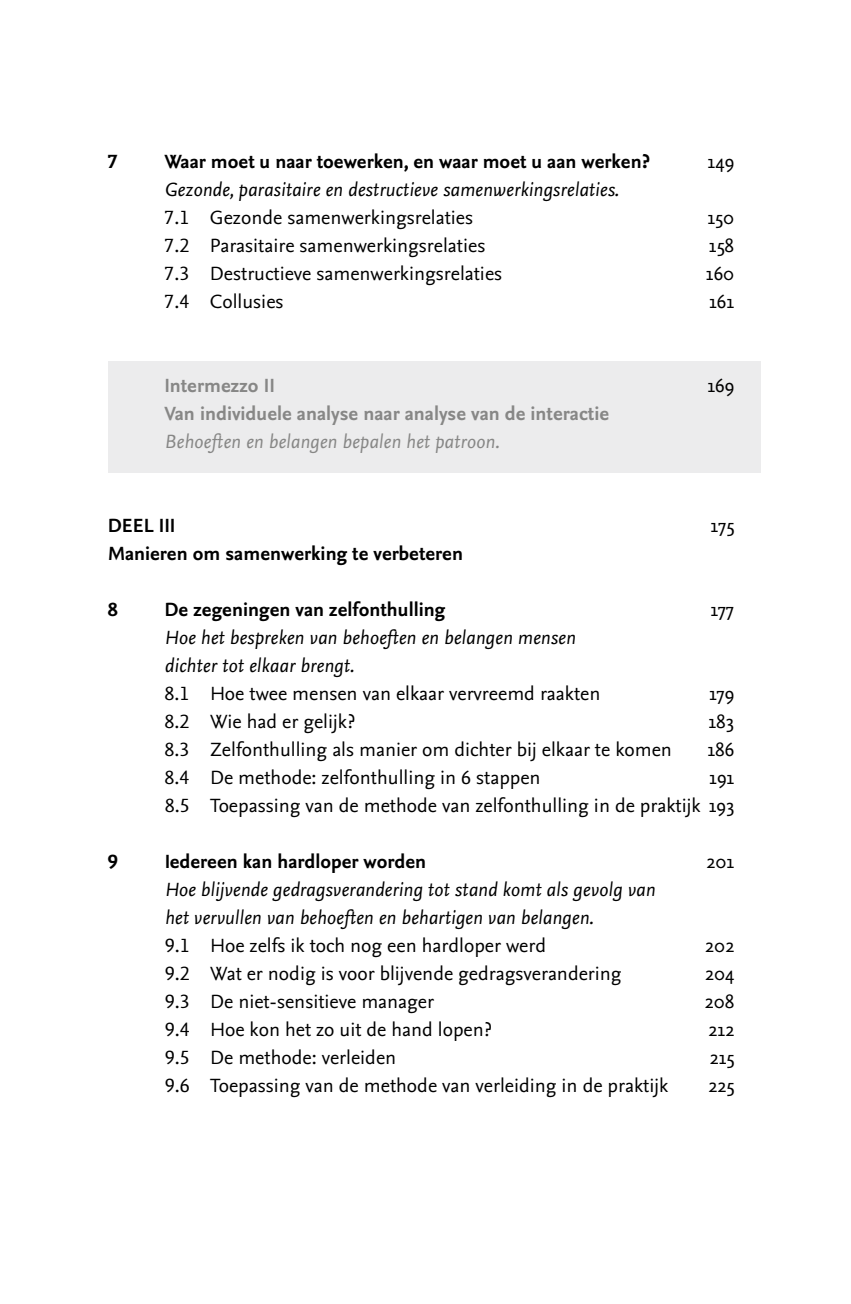
<style>
.page{position:relative;width:851px;height:1304px;background:#fff}
.page>*{position:absolute;margin:0;border:0;box-sizing:border-box;transform-origin:0 0}
.t1{font:20px "Nexus Sans TF";color:#000}
.t2{font:italic 20px/28px "Nexus Sans TF";color:#000}
.t3{font:700 20px "Nexus Sans TF";color:#000}
.t4{font:700 20px "Nexus Sans TF";color:#878786}
.t5{font:20px "Nexus Sans";color:#000}
.t6{font:italic 20px "Nexus Sans TF";color:#878786}
.s1{font-family:"Nexus Sans"}
</style>
<div class="page">
<div style="left:108px;top:361px;width:652px;height:112px;background:#ececed"></div>
<p class="t3" style="left:108px;top:149px;width:11px">7</p>
<p class="t3" style="left:164px;top:149px;width:487px">Waar moet u naar toewerken, en waar moet u aan werken?</p>
<p class="t5" style="left:707px;top:149px;width:28px">149</p>
<p class="t2" style="left:164px;top:175px;width:456px">Gezonde, parasitaire en destructieve samenwerkingsrelaties.</p>
<p class="t1" style="left:164px;top:205px;width:310px">7.1 Gezonde samenwerkingsrelaties</p>
<p class="t5" style="left:707px;top:205px;width:28px">150</p>
<p class="t1" style="left:164px;top:233px;width:322px">7.2 Parasitaire samenwerkingsrelaties</p>
<p class="t5" style="left:708px;top:233px;width:27px">158</p>
<p class="t1" style="left:164px;top:261px;width:339px">7.3 Destructieve samenwerkingsrelaties</p>
<p class="t5" style="left:705px;top:261px;width:30px">160</p>
<p class="t1" style="left:164px;top:289px;width:120px">7.4 Collusies</p>
<p class="t5" style="left:709px;top:289px;width:27px">161</p>
<p class="t4" style="left:164px;top:373px;width:105px">Intermezzo II</p>
<p class="t5" style="left:707px;top:373px;width:28px">169</p>
<p class="t4" style="left:164px;top:401px;width:446px">Van individuele analyse naar analyse van de interactie</p>
<p class="t6" style="left:164px;top:429px;width:336px">Behoeften en belangen bepalen het patroon.</p>
<p class="t3" style="left:108px;top:513px;width:57px">DEE L III</p>
<p class="t5" style="left:710px;top:513px;width:25px">175</p>
<p class="t3" style="left:108px;top:541px;width:356px">Manieren om samenwerking te verbeteren</p>
<p class="t3" style="left:108px;top:597px;width:42px">8 D</p>
<p class="t3" style="left:178px;top:597px;width:268px">e zegeningen van zelfonthulling</p>
<p class="t5" style="left:710px;top:597px;width:25px">177</p>
<p class="t2" style="left:164px;top:623px;width:412px">Hoe het bespreken van behoeften en belangen mensen dichter tot elkaar brengt.</p>
<p class="t1" style="left:164px;top:681px;width:437px">8.1 Hoe twee mensen van elkaar vervreemd raakten</p>
<p class="t5" style="left:708px;top:681px;width:27px">179</p>
<p class="t1" style="left:165px;top:709px;width:192px">8.2 Wie had er gelijk?</p>
<p class="t5" style="left:708px;top:709px;width:27px">183</p>
<p class="t1" style="left:165px;top:737px;width:509px">8.3 Zelfonthulling als manier om dichter bij elkaar te komen</p>
<p class="t5" style="left:707px;top:737px;width:28px">186</p>
<p class="t1" style="left:165px;top:765px;width:377px">8.4 De methode: zelfonthulling in 6 stappen</p>
<p class="t5" style="left:709px;top:765px;width:27px">191</p>
<p class="t1" style="left:165px;top:793px;width:571px">8.5 Toepassing van de methode van zelfonthulling in de praktijk <span class="s1">193</span></p>
<p class="t3" style="left:108px;top:849px;width:37px">9 I</p>
<p class="t3" style="left:170px;top:849px;width:258px">edereen kan hardloper worden</p>
<p class="t5" style="left:706px;top:849px;width:29px">201</p>
<p class="t2" style="left:165px;top:875px;width:492px">Hoe blijvende gedragsverandering tot stand komt als gevolg van het vervullen van behoeften en behartigen van belangen.</p>
<p class="t1" style="left:165px;top:933px;width:383px">9.1 Hoe zelfs ik toch nog een hardloper werd</p>
<p class="t5" style="left:705px;top:933px;width:31px">202</p>
<p class="t1" style="left:165px;top:961px;width:458px">9.2 Wat er nodig is voor blijvende gedragsverandering</p>
<p class="t5" style="left:705px;top:961px;width:31px">204</p>
<p class="t1" style="left:165px;top:989px;width:271px">9.3 De niet-sensitieve manager</p>
<p class="t5" style="left:704px;top:989px;width:31px">208</p>
<p class="t1" style="left:165px;top:1017px;width:328px">9.4 Hoe kon het zo uit de hand lopen?</p>
<p class="t5" style="left:708px;top:1017px;width:27px">212</p>
<p class="t1" style="left:165px;top:1045px;width:233px">9.5 De methode: verleiden</p>
<p class="t5" style="left:709px;top:1045px;width:26px">215</p>
<p class="t1" style="left:165px;top:1073px;width:505px">9.6 Toepassing van de methode van verleiding in de praktijk</p>
<p class="t5" style="left:708px;top:1073px;width:28px">225</p>
</div>
